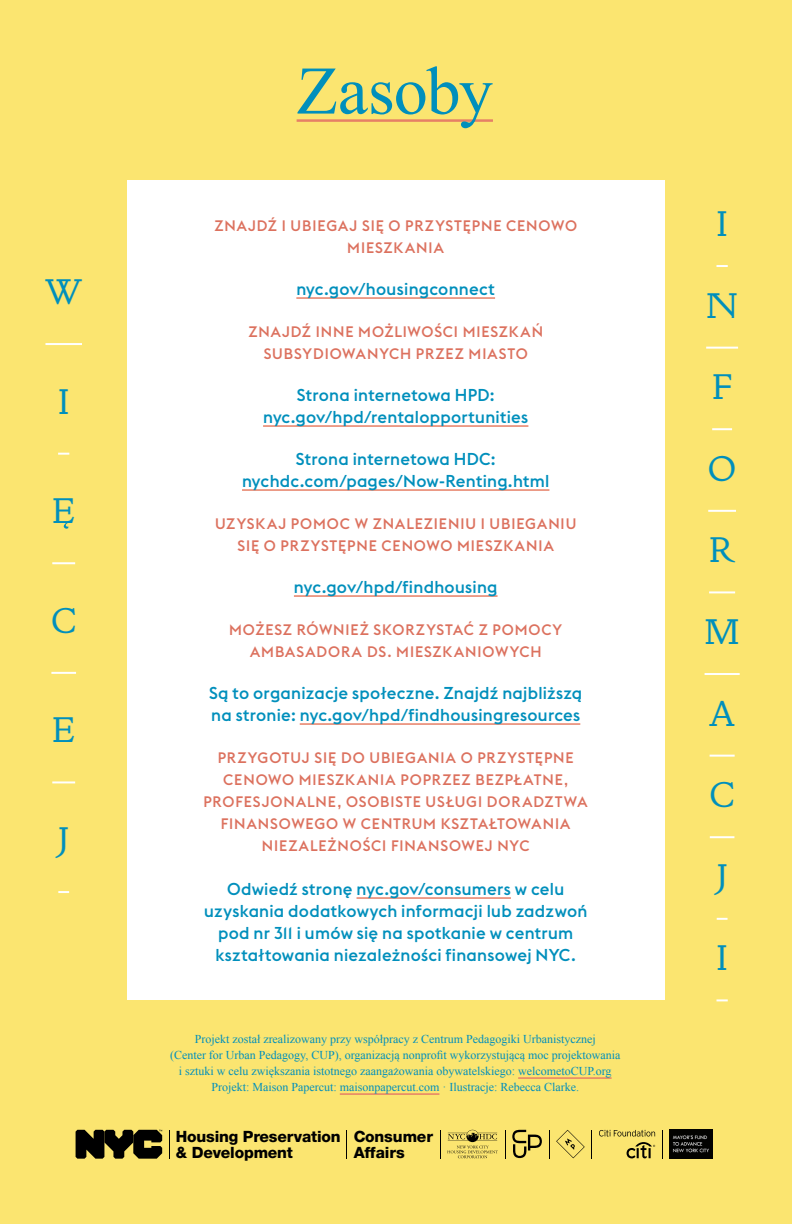
<style>
.page{position:relative;width:792px;height:1224px;background:#fbe570}
.page>*{position:absolute;margin:0;border:0;box-sizing:border-box;transform-origin:0 0}
.Chapter_headers{font:68px "Times New Roman";letter-spacing:-.01em;color:#008fbc}
.Chapter_headers-2{font:34px "Thames Capsule";color:#008fbc}
.t1{font:500 17px/22px "Euclid Flex";letter-spacing:.015em;color:#008fbc;text-align:center}
.t2{font:800 15.6px/16.6px "Helvetica Neue LT Std";letter-spacing:-.01em;color:#000}
.t3{font:500 15px/22px "Euclid Flex";letter-spacing:.055em;color:#dc715e;text-align:center}
.Chapter_headers-3{font:12px/16px "Times New Roman";color:#008fbc;text-align:center}
</style>
<div class="page">
<hr style="left:297px;top:119px;width:196px;height:3px;background:#e68066">
<hr style="left:518px;top:1077px;width:94px;height:2px;background:#e68066">
<hr style="left:340px;top:1093px;width:99px;height:2px;background:#e68066">
<div style="left:127px;top:180px;width:538px;height:820px;background:#fff"></div>
<hr style="left:296px;top:297px;width:199px;height:2px;background:#e68066">
<hr style="left:263px;top:425px;width:265px;height:2px;background:#e68066">
<hr style="left:242px;top:489px;width:307px;height:2px;background:#e68066">
<hr style="left:294px;top:595px;width:204px;height:2px;background:#e68066">
<hr style="left:300px;top:723px;width:280px;height:2px;background:#e68066">
<hr style="left:357px;top:897px;width:154px;height:2px;background:#e68066">
<svg style="left:76px;top:1130px;width:86px;height:29px"></svg>
<svg style="left:169px;top:1130px;width:1px;height:29px"></svg>
<svg style="left:512px;top:1130px;width:30px;height:28px"></svg>
<svg style="left:556px;top:1130px;width:29px;height:28px"></svg>
<svg style="left:447px;top:1130px;width:51px;height:28px"></svg>
<svg style="left:599px;top:1130px;width:56px;height:28px"></svg>
<svg style="left:440px;top:1130px;width:1px;height:29px"></svg>
<svg style="left:505px;top:1130px;width:1px;height:29px"></svg>
<svg style="left:549px;top:1130px;width:1px;height:29px"></svg>
<svg style="left:662px;top:1130px;width:1px;height:29px"></svg>
<img style="left:669px;top:1130px;width:44px;height:28px">
<svg style="left:716px;top:265px;width:12px;height:2px"></svg>
<hr style="left:706px;top:347px;width:32px;height:2px;background:#fff">
<hr style="left:712px;top:428px;width:20px;height:2px;background:#fff">
<hr style="left:708px;top:510px;width:28px;height:2px;background:#fff">
<hr style="left:709px;top:591px;width:26px;height:2px;background:#fff">
<hr style="left:705px;top:673px;width:35px;height:2px;background:#fff">
<hr style="left:710px;top:755px;width:25px;height:2px;background:#fff">
<hr style="left:710px;top:836px;width:24px;height:2px;background:#fff">
<svg style="left:717px;top:918px;width:11px;height:2px"></svg>
<svg style="left:716px;top:999px;width:12px;height:2px"></svg>
<hr style="left:45px;top:343px;width:37px;height:2px;background:#fff">
<svg style="left:58px;top:453px;width:11px;height:2px"></svg>
<hr style="left:52px;top:562px;width:23px;height:2px;background:#fff">
<hr style="left:51px;top:672px;width:25px;height:2px;background:#fff">
<hr style="left:52px;top:781px;width:23px;height:2px;background:#fff">
<svg style="left:58px;top:891px;width:11px;height:2px"></svg>
<svg style="left:63px;top:523px;width:5px;height:6px"></svg>
<p class="Chapter_headers-2" style="left:45px;top:272px;width:38px">W</p>
<p class="Chapter_headers-2" style="left:58px;top:382px;width:13px">I</p>
<p class="Chapter_headers-2" style="left:52px;top:491px;width:24px">E</p>
<p class="Chapter_headers-2" style="left:51px;top:601px;width:26px">C</p>
<p class="Chapter_headers-2" style="left:52px;top:711px;width:24px">E</p>
<p class="Chapter_headers-2" style="left:58px;top:820px;width:12px">J</p>
<p class="Chapter_headers" style="left:297px;top:45px;width:198px">Zasoby</p>
<p class="t3" style="left:214px;top:215px;width:364px">ZNAJDŹ I UBIEGAJ SIĘ O PRZYSTĘPNE CENOWO<br>MIESZKANIA</p>
<p class="t1" style="left:296px;top:278px;width:200px">nyc.gov/housingconnect</p>
<p class="t3" style="left:248px;top:321px;width:296px">ZNAJDŹ INNE MOŻLIWOŚCI MIESZKAŃ<br>SUBSYDIOWANYCH PRZEZ MIASTO</p>
<p class="t1" style="left:263px;top:384px;width:267px">Strona internetowa HPD: nyc.gov/hpd/rentalopportunities</p>
<p class="t1" style="left:242px;top:448px;width:309px">Strona internetowa HDC: nychdc.com/pages/Now-Renting.html</p>
<p class="t3" style="left:215px;top:513px;width:363px">UZYSKAJ POMOC W ZNALEZIENIU I UBIEGANIU<br>SIĘ O PRZYSTĘPNE CENOWO MIESZKANIA</p>
<p class="t1" style="left:294px;top:576px;width:205px">nyc.gov/hpd/findhousing</p>
<p class="t3" style="left:229px;top:619px;width:334px">MOŻESZ RÓWNIEŻ SKORZYSTAĆ Z POMOCY<br>AMBASADORA DS. MIESZKANIOWYCH</p>
<p class="t1" style="left:209px;top:682px;width:375px;text-align:left">Są to organizacje społeczne. Znajdź najbliższą na stronie: nyc.gov/hpd/findhousingresources</p>
<p class="t3" style="left:203px;top:747px;width:386px">PRZYGOTUJ SIĘ DO UBIEGANIA O PRZYSTĘPNE CENOWO MIESZKANIA POPRZEZ BEZPŁATNE, PROFESJONALNE, OSOBISTE USŁUGI DORADZTWA FINANSOWEGO W CENTRUM KSZTAŁTOWANIA NIEZALEŻNOŚCI FINANSOWEJ NYC</p>
<p class="t1" style="left:204px;top:878px;width:385px">Odwiedź stronę nyc.gov/consumers w celu uzyskania dodatkowych informacji lub zadzwoń pod nr 311 i umów się na spotkanie w centrum kształtowania niezależności finansowej NYC.</p>
<p class="Chapter_headers-3" style="left:170px;top:1031px;width:452px">Projekt został zrealizowany przy współpracy z Centrum Pedagogiki Urbanistycznej<br>(Center for Urban Pedagogy, CUP), organizacją nonprofit wykorzystującą moc projektowania i sztuki w celu zwiększania istotnego zaangażowania obywatelskiego: welcometoCUP.org Projekt: Maison Papercut: maisonpapercut.com · Ilustracje: Rebecca Clarke.</p>
<p class="t2" style="left:176px;top:1128px;width:166px">Housing Preservation &amp; Development</p>
<p class="t2" style="left:354px;top:1128px;width:81px">Consumer<br>Affairs</p>
<p class="Chapter_headers-2" style="left:716px;top:204px;width:13px">I</p>
<p class="Chapter_headers-2" style="left:706px;top:286px;width:33px">N</p>
<p class="Chapter_headers-2" style="left:712px;top:367px;width:21px">F</p>
<p class="Chapter_headers-2" style="left:708px;top:449px;width:29px">O</p>
<p class="Chapter_headers-2" style="left:709px;top:531px;width:28px">R</p>
<p class="Chapter_headers-2" style="left:705px;top:612px;width:37px">M</p>
<p class="Chapter_headers-2" style="left:710px;top:694px;width:27px">A</p>
<p class="Chapter_headers-2" style="left:710px;top:775px;width:26px">C</p>
<p class="Chapter_headers-2" style="left:717px;top:857px;width:12px">J</p>
<p class="Chapter_headers-2" style="left:716px;top:939px;width:13px">I</p>
</div>
